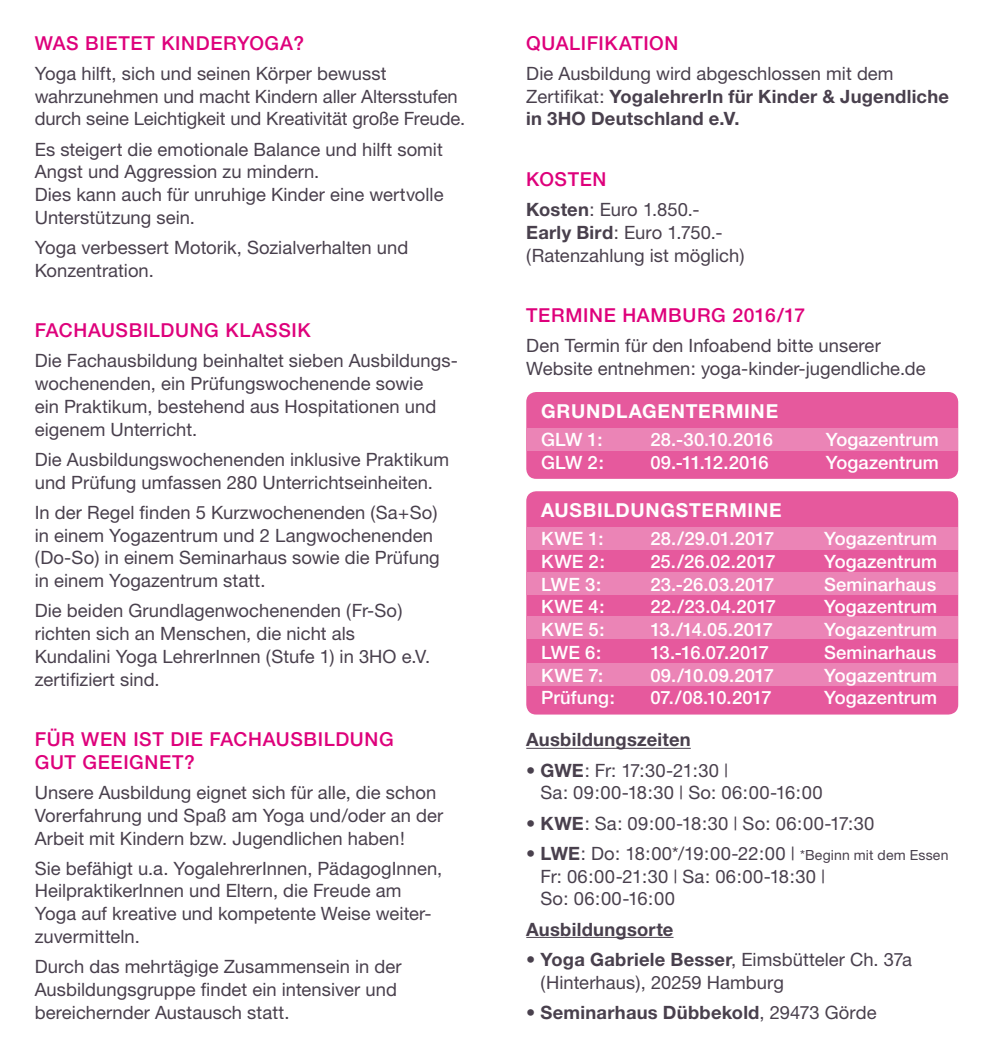
<style>
.page{position:relative;width:993px;height:1052px;background:#fff}
.page>*{position:absolute;margin:0;border:0;box-sizing:border-box;transform-origin:0 0}
.t1{font:500 19.25px/22.8px "Helvetica Neue";letter-spacing:.035em;color:#de007b}
.t2{font:700 19.25px "Helvetica Neue";letter-spacing:.035em;color:#fff}
.t3{font:18.38px/22.8px "Helvetica Neue";letter-spacing:.005em;color:#49404d}
.t4{font:500 18.38px "Helvetica Neue";color:#fff}
.t5{font:700 18.38px/22.8px "Helvetica Neue";letter-spacing:.015em;color:#49404d}
.t6{font:500 18.38px "Helvetica Neue";letter-spacing:-.03em;color:#fff}
.t7{font:500 18.38px "Helvetica Neue";letter-spacing:-.035em;color:#fff}
.s1{font-weight:400}
.s2{font-weight:700}
.s3{font-size:14px}
</style>
<div class="page">
<hr style="left:526px;top:748px;width:164px;height:1px;background:#49404d">
<hr style="left:526px;top:937px;width:147px;height:1px;background:#49404d">
<div style="left:526px;top:491px;width:431px;height:223px;background:#e6599d;border-radius:10px"></div>
<div style="left:526px;top:527px;width:431px;height:22px;background:#eb84b6"></div>
<div style="left:526px;top:572px;width:431px;height:22px;background:#eb84b6"></div>
<div style="left:526px;top:616px;width:431px;height:23px;background:#eb84b6"></div>
<div style="left:526px;top:663px;width:431px;height:23px;background:#eb84b6"></div>
<div style="left:526px;top:392px;width:431px;height:87px;background:#e6599d;border-radius:10px"></div>
<div style="left:526px;top:428px;width:431px;height:22px;background:#eb84b6"></div>
<p class="t1" style="left:35px;top:31px;width:271px">Was bietet Kinderyoga?</p>
<p class="t3" style="left:35px;top:62px;width:432px">Yoga hilft, sich und seinen Körper bewusst wahrzunehmen und macht Kindern aller Altersstufen durch seine Leichtigkeit und Kreativität große Freude.</p>
<p class="t3" style="left:35px;top:137px;width:410px">Es steigert die emotionale Balance und hilft somit Angst und Aggression zu mindern.<br>Dies kann auch für unruhige Kinder eine wertvolle Unterstützung sein.</p>
<p class="t3" style="left:35px;top:236px;width:375px">Yoga verbessert Motorik, Sozialverhalten und<br>Konzentration.</p>
<p class="t1" style="left:35px;top:319px;width:217px">Fachausbildung KLASSI</p>
<p class="t1" style="left:297px;top:319px;width:15px">K</p>
<p class="t3" style="left:35px;top:349px;width:424px">Die Fachausbildung beinhaltet sieben Ausbildungs&shy;wochenenden, ein Prüfungswochenende sowie<br>ein Praktikum, bestehend aus Hospitationen und eigenem Unterricht.</p>
<p class="t3" style="left:35px;top:448px;width:415px">Die Ausbildungswochenenden inklusive Praktikum und Prüfung umfassen 280 Unterrichtseinheiten.</p>
<p class="t3" style="left:35px;top:501px;width:406px">In der Regel finden 5 Kurzwochenenden (Sa+So) in einem Yogazentrum und 2 Langwochenenden (Do-So) in einem Seminarhaus sowie die Prüfung in einem Yogazentrum statt.</p>
<p class="t3" style="left:35px;top:599px;width:397px">Die beiden Grundlagenwochenenden (Fr-So) richten sich an Menschen, die nicht als Kundalini Yoga LehrerInnen (Stufe 1) in 3HO e.V. zertifiziert sind.</p>
<p class="t1" style="left:35px;top:727px;width:360px">Für wen ist die Fachausbildung gut geeignet?</p>
<p class="t3" style="left:35px;top:781px;width:410px">Unsere Ausbildung eignet sich für alle, die schon<br>Vorerfahrung und Spaß am Yoga und/oder an der<br>Arbeit mit Kindern bzw. Jugendlichen haben!</p>
<p class="t3" style="left:35px;top:856px;width:409px">Sie befähigt u.a. YogalehrerInnen, PädagogInnen, HeilpraktikerInnen und Eltern, die Freude am Yoga auf kreative und kompetente Weise weiter&shy;zuvermitteln.</p>
<p class="t3" style="left:35px;top:955px;width:368px">Durch das mehrtägige Zusammensein in der<br>Ausbildungsgruppe findet ein intensiver und bereichernder Austausch statt.</p>
<p class="t1" style="left:526px;top:31px;width:154px">Qualifikation</p>
<p class="t5" style="left:526px;top:62px;width:424px"><span class="s1">Die Ausbildung wird abgeschlossen mit dem<br>Zertifikat:</span> YogalehrerIn für Kinder &amp; Jugendliche in 3HO Deutschland e.V.</p>
<p class="t1" style="left:526px;top:167px;width:28px">KOSTEN</p>
<p class="t3" style="left:526px;top:198px;width:220px"><span class="s2">Kosten</span>: Euro 1.850.-<br><span class="s2">Early Bird</span>: Euro 1.750.- (Ratenzahlung ist möglich)</p>
<p class="t1" style="left:526px;top:303px;width:280px">Termine Hamburg 2016/17</p>
<p class="t3" style="left:526px;top:334px;width:401px">Den Termin für den Infoabend bitte unserer<br>Website entnehmen: yoga-kinder-jugendliche.de</p>
<p class="t2" style="left:541px;top:399px;width:75px">Grundlage</p>
<p class="t2" style="left:670px;top:399px;width:107px">ntermine</p>
<p class="t4" style="left:541px;top:428px;width:63px">GLW 1:</p>
<p class="t4" style="left:650px;top:428px;width:156px">28.-30.10.2016 Y</p>
<p class="t4" style="left:836px;top:428px;width:104px">ogazentrum</p>
<p class="t4" style="left:541px;top:451px;width:64px">GLW 2:</p>
<p class="t6" style="left:650px;top:451px;width:154px">09.-11.12.2016 Y</p>
<p class="t4" style="left:836px;top:451px;width:104px">ogazentrum</p>
<p class="t2" style="left:541px;top:499px;width:42px">Ausbild</p>
<p class="t2" style="left:630px;top:499px;width:150px">ungstermine</p>
<p class="t4" style="left:541px;top:528px;width:64px">KWE 1:</p>
<p class="t4" style="left:650px;top:528px;width:156px">28./29.01.2017 Y</p>
<p class="t4" style="left:834px;top:528px;width:104px">ogazentrum</p>
<p class="t4" style="left:541px;top:550px;width:65px">KWE 2:</p>
<p class="t4" style="left:650px;top:550px;width:157px">25./26.02.2017 Y</p>
<p class="t4" style="left:834px;top:550px;width:104px">ogazentrum</p>
<p class="t4" style="left:541px;top:573px;width:62px">LWE 3:</p>
<p class="t4" style="left:650px;top:573px;width:158px">23.-26.03.2017 S</p>
<p class="t4" style="left:836px;top:573px;width:101px">eminarhaus</p>
<p class="t4" style="left:541px;top:596px;width:65px">KWE 4:</p>
<p class="t4" style="left:650px;top:596px;width:157px">22./23.04.2017 Y</p>
<p class="t4" style="left:834px;top:596px;width:104px">ogazentrum</p>
<p class="t4" style="left:541px;top:619px;width:65px">KWE 5:</p>
<p class="t6" style="left:650px;top:619px;width:155px">13./14.05.2017 Y</p>
<p class="t4" style="left:834px;top:619px;width:104px">ogazentrum</p>
<p class="t4" style="left:541px;top:641px;width:62px">LWE 6:</p>
<p class="t7" style="left:650px;top:641px;width:153px">13.-16.07.2017 S</p>
<p class="t4" style="left:836px;top:641px;width:101px">eminarhaus</p>
<p class="t4" style="left:541px;top:664px;width:64px">KWE 7:</p>
<p class="t4" style="left:650px;top:664px;width:156px">09./10.09.2017 Y</p>
<p class="t4" style="left:834px;top:664px;width:104px">ogazentrum</p>
<p class="t4" style="left:541px;top:687px;width:75px">Prüfung:</p>
<p class="t4" style="left:650px;top:687px;width:155px">07./08.10.2017 Y</p>
<p class="t4" style="left:834px;top:687px;width:104px">ogazentrum</p>
<p class="t5" style="left:526px;top:728px;width:166px">Ausbildungszeiten</p>
<p class="t3" style="left:540px;top:758px;width:283px;text-indent:-14px">• <span class="s2">GWE</span>: Fr: 17:30-21:30 |<br>Sa: 09:00-18:30 | So: 06:00-16:00</p>
<p class="t3" style="left:526px;top:811px;width:349px">• <span class="s2">KWE</span>: Sa: 09:00-18:30 | So: 06:00-17:30</p>
<p class="t3" style="left:540px;top:841px;width:409px;text-indent:-14px">• <span class="s2">LWE</span>: Do: 18:00*/19:00-22:00 | <span class="s3">*Beginn mit dem Essen<br></span>Fr: 06:00-21:30 | Sa: 06:00-18:30 |<br>So: 06:00-16:00</p>
<p class="t5" style="left:526px;top:917px;width:149px">Ausbildungsorte</p>
<p class="t3" style="left:540px;top:947px;width:373px;text-indent:-14px">• <span class="s2">Yoga Gabriele Besser</span>, Eimsbütteler Ch. 37a (Hinterhaus), 20259 Hamburg</p>
<p class="t5" style="left:526px;top:1000px;width:351px"><span class="s1">•</span> Seminarhaus Dübbekold<span class="s1">, 29473 Görde</span></p>
</div>
